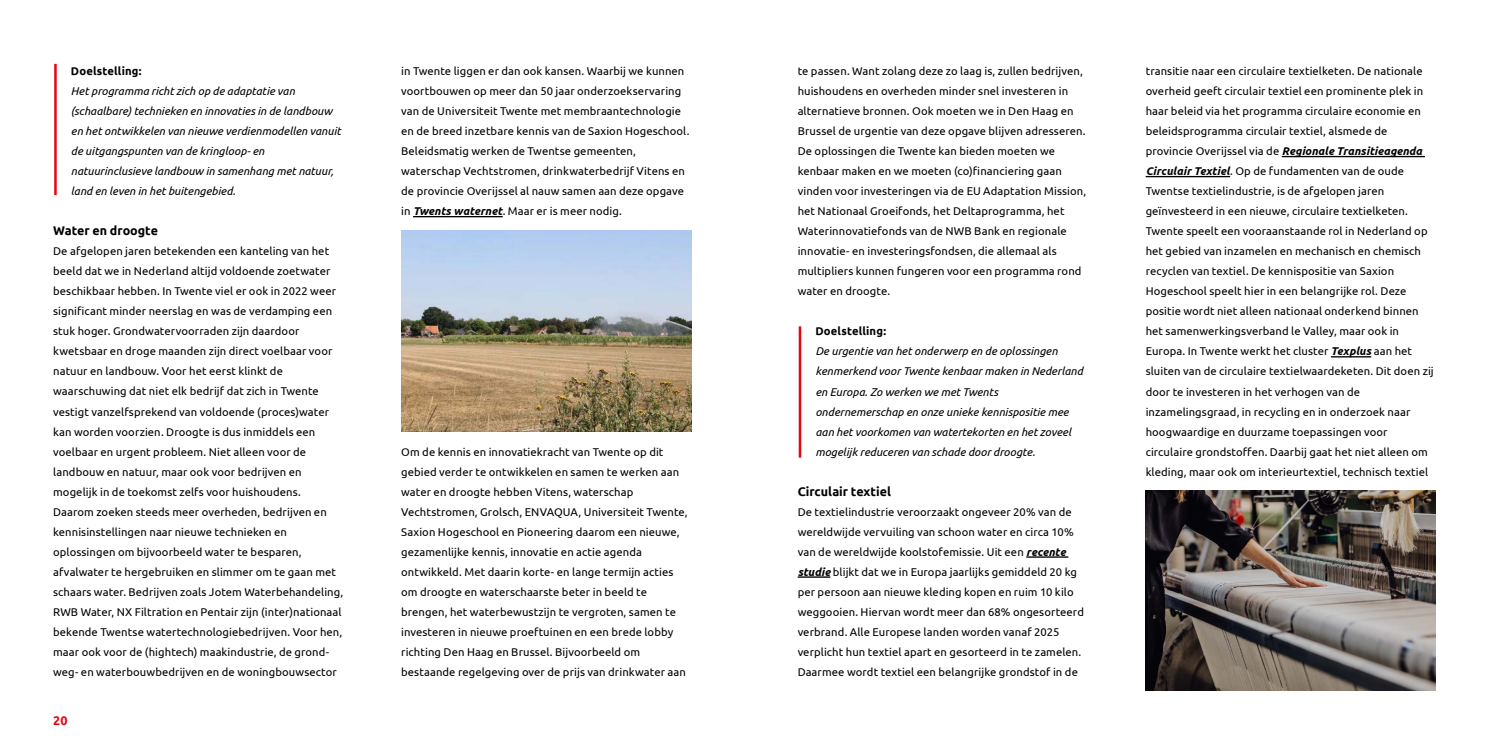
<style>
.page{position:relative;width:1489px;height:745px;background:#fff}
.page>*{position:absolute;margin:0;border:0;box-sizing:border-box;transform-origin:0 0}
.t1{font:700 12.5px "Ubuntu";color:#000}
.t2{font:700 12.5px "Ubuntu";color:#e30613}
.t3{font:11.25px/20px "Ubuntu";letter-spacing:.005em;color:#000}
.t4{font:italic 11.25px/20px "Ubuntu";color:#000}
.t5{font:700 11.25px "Ubuntu";letter-spacing:.015em;color:#000}
.s1{font-weight:700;font-style:italic}
</style>
<div class="page">
<hr style="left:413px;top:216px;width:89px;height:1px;background:#000">
<hr style="left:1026px;top:556px;width:42px;height:1px;background:#000">
<hr style="left:797px;top:576px;width:33px;height:1px;background:#000">
<hr style="left:1281px;top:156px;width:143px;height:1px;background:#000">
<hr style="left:1145px;top:176px;width:84px;height:1px;background:#000">
<hr style="left:1330px;top:356px;width:41px;height:1px;background:#000">
<img style="left:1145px;top:490px;width:290px;height:200px">
<img style="left:401px;top:231px;width:290px;height:200px">
<hr style="left:54px;top:64px;width:3px;height:131px;background:#e30613">
<hr style="left:798px;top:326px;width:3px;height:131px;background:#e30613">
<p class="t5" style="left:71px;top:64px;width:72px">Doelstelling:</p>
<p class="t4" style="left:71px;top:81px;width:271px">Het programma richt zich op de adaptatie van (schaalbare) technieken en innovaties in de landbouw en het ontwikkelen van nieuwe verdienmodellen vanuit de uitgangspunten van de kringloop- en natuurinclusieve landbouw in samenhang met natuur, land en leven in het buitengebied.</p>
<p class="t1" style="left:53px;top:223px;width:106px">Water en droogte</p>
<p class="t3" style="left:53px;top:241px;width:291px">De afgelopen jaren betekenden een kanteling van het beeld dat we in Nederland altijd voldoende zoetwater beschikbaar hebben. In Twente viel er ook in 2022 weer significant minder neerslag en was de verdamping een stuk hoger. Grondwatervoorraden zijn daardoor kwetsbaar en droge maanden zijn direct voelbaar voor natuur en landbouw. Voor het eerst klinkt de waarschuwing dat niet elk bedrijf dat zich in Twente vestigt vanzelfsprekend van voldoende (proces)water kan worden voorzien. Droogte is dus inmiddels een voelbaar en urgent probleem. Niet alleen voor de landbouw en natuur, maar ook voor bedrijven en mogelijk in de toekomst zelfs voor huishoudens.<br>Daarom zoeken steeds meer overheden, bedrijven en kennisinstellingen naar nieuwe technieken en oplossingen om bijvoorbeeld water te besparen, afvalwater te hergebruiken en slimmer om te gaan met schaars water. Bedrijven zoals Jotem Waterbehandeling, RWB Water, NX Filtration en Pentair zijn (inter)nationaal bekende Twentse watertechnologiebedrijven. Voor hen, maar ook voor de (hightech) maakindustrie, de grond&shy;weg- en waterbouwbedrijven en de woningbouwsector</p>
<p class="t2" style="left:53px;top:712px;width:16px">20</p>
<p class="t3" style="left:401px;top:61px;width:290px">in Twente liggen er dan ook kansen. Waarbij we kunnen voortbouwen op meer dan 50 jaar onderzoekservaring van de Universiteit Twente met membraantechnologie en de breed inzetbare kennis van de Saxion Hogeschool.<br>Beleidsmatig werken de Twentse gemeenten, waterschap Vechtstromen, drinkwaterbedrijf Vitens en de provincie Overijssel al nauw samen aan deze opgave in <span class="s1">Twents waternet</span>. Maar er is meer nodig.</p>
<p class="t3" style="left:401px;top:441px;width:288px">Om de kennis en innovatiekracht van Twente op dit gebied verder te ontwikkelen en samen te werken aan water en droogte hebben Vitens, waterschap Vechtstromen, Grolsch, ENVAQUA, Universiteit Twente, Saxion Hogeschool en Pioneering daarom een nieuwe, gezamenlijke kennis, innovatie en actie agenda ontwikkeld. Met daarin korte- en lange termijn acties om droogte en waterschaarste beter in beeld te brengen, het waterbewustzijn te vergroten, samen te investeren in nieuwe proeftuinen en een brede lobby richting Den Haag en Brussel. Bijvoorbeeld om bestaande regelgeving over de prijs van drinkwater aan</p>
<p class="t3" style="left:797px;top:61px;width:290px">te passen. Want zolang deze zo laag is, zullen bedrijven, huishoudens en overheden minder snel investeren in alternatieve bronnen. Ook moeten we in Den Haag en Brussel de urgentie van deze opgave blijven adresseren.<br>De oplossingen die Twente kan bieden moeten we kenbaar maken en we moeten (co)financiering gaan vinden voor investeringen via de EU Adaptation Mission, het Nationaal Groeifonds, het Deltaprogramma, het Waterinnovatiefonds van de NWB Bank en regionale innovatie- en investeringsfondsen, die allemaal als multipliers kunnen fungeren voor een programma rond water en droogte.</p>
<p class="t5" style="left:815px;top:324px;width:72px">Doelstelling:</p>
<p class="t4" style="left:815px;top:341px;width:269px">De urgentie van het onderwerp en de oplossingen kenmerkend voor Twente kenbaar maken in Nederland en Europa. Zo werken we met Twents ondernemerschap en onze unieke kennispositie mee aan het voorkomen van watertekorten en het zoveel mogelijk reduceren van schade door droogte.</p>
<p class="t1" style="left:797px;top:483px;width:95px">Circulair textiel</p>
<p class="t3" style="left:797px;top:501px;width:288px">De textielindustrie veroorzaakt ongeveer 20% van de wereldwijde vervuiling van schoon water en circa 10% van de wereldwijde koolstofemissie. Uit een <span class="s1">recente studie</span> blijkt dat we in Europa jaarlijks gemiddeld 20 kg per persoon aan nieuwe kleding kopen en ruim 10 kilo weggooien. Hiervan wordt meer dan 68% ongesorteerd verbrand. Alle Europese landen worden vanaf 2025 verplicht hun textiel apart en gesorteerd in te zamelen.<br>Daarmee wordt textiel een belangrijke grondstof in de</p>
<p class="t3" style="left:1145px;top:61px;width:289px">transitie naar een circulaire textielketen. De nationale overheid geeft circulair textiel een prominente plek in haar beleid via het programma circulaire economie en beleidsprogramma circulair textiel, alsmede de provincie Overijssel via de <span class="s1">Regionale Transitieagenda Circulair Textiel</span>. Op de fundamenten van de oude Twentse textielindustrie, is de afgelopen jaren geïnvesteerd in een nieuwe, circulaire textielketen.<br>Twente speelt een vooraanstaande rol in Nederland op het gebied van inzamelen en mechanisch en chemisch recyclen van textiel. De kennispositie van Saxion Hogeschool speelt hier in een belangrijke rol. Deze positie wordt niet alleen nationaal onderkend binnen het samenwerkingsverband le Valley, maar ook in Europa. In Twente werkt het cluster <span class="s1">Texplus</span> aan het sluiten van de circulaire textielwaardeketen. Dit doen zij door te investeren in het verhogen van de inzamelingsgraad, in recycling en in onderzoek naar hoogwaardige en duurzame toepassingen voor circulaire grondstoffen. Daarbij gaat het niet alleen om kleding, maar ook om interieurtextiel, technisch textiel</p>
</div>
